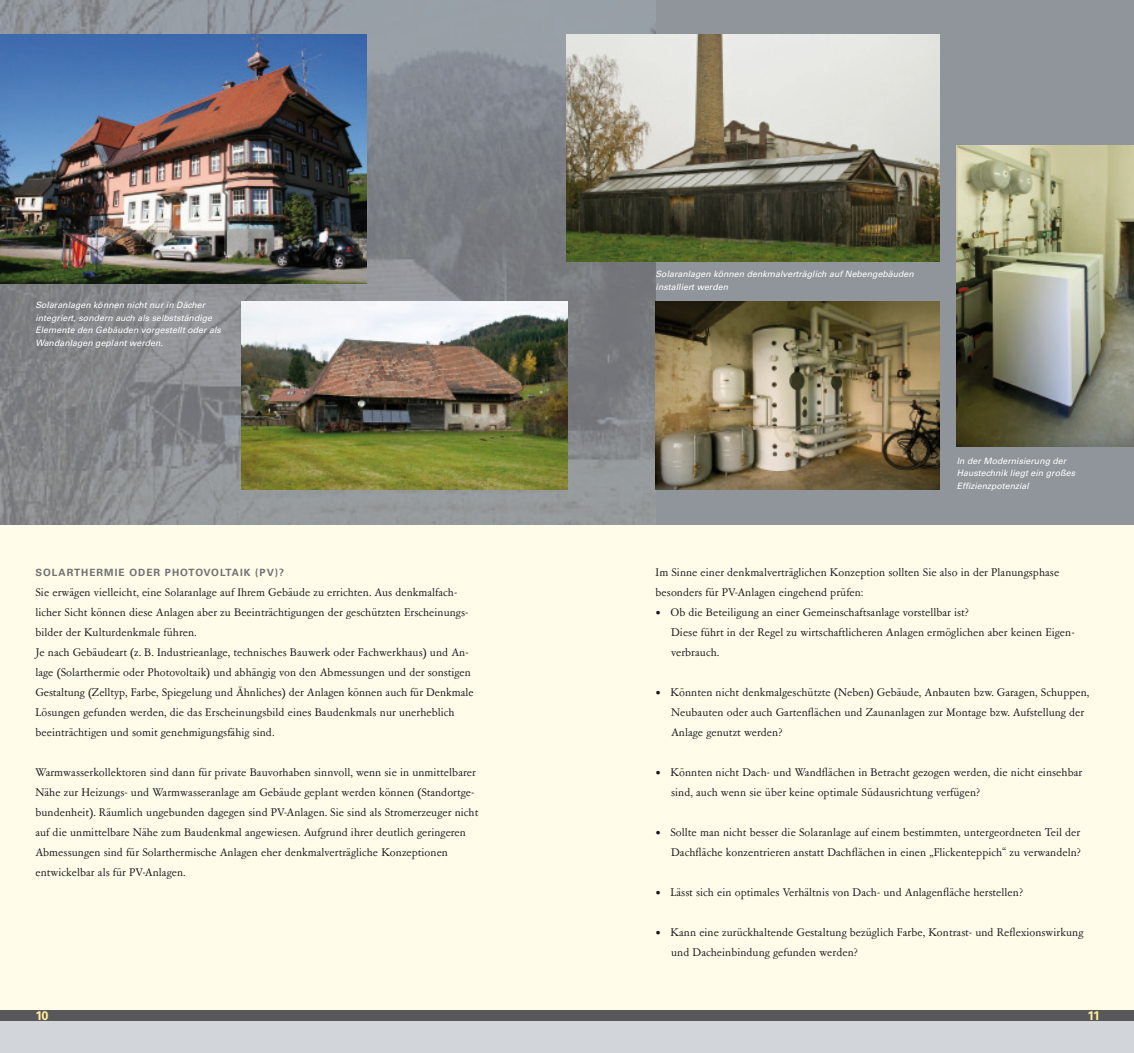
<style>
.page{position:relative;width:1134px;height:1053px;background:#fff}
.page>*{position:absolute;margin:0;border:0;box-sizing:border-box;transform-origin:0 0}
.t1{font:12.5px/20px "Garamont Amst SB";letter-spacing:.005em;color:#1a171c}
.t2{font:700 12.5px "Univers";color:#fe9}
.t3{font:700 10px "Univers";letter-spacing:.1em;color:#707173}
.t4{font:italic 8.75px/12.5px "Univers";letter-spacing:.005em;color:#fff}
</style>
<div class="page">
<div style="left:0;top:489px;width:1134px;height:563px;background:#fffdea"></div>
<div style="left:0;top:0;width:1134px;height:524px;background:#90959b"></div>
<img style="left:0;top:0;width:656px;height:524px">
<div style="left:0;top:1010px;width:1134px;height:42px;background:#d2d5d9"></div>
<div style="left:0;top:1010px;width:1134px;height:10px;background:#58585a"></div>
<img style="left:656px;top:301px;width:283px;height:188px">
<img style="left:567px;top:34px;width:372px;height:227px">
<img style="left:242px;top:301px;width:325px;height:188px">
<img style="left:0;top:34px;width:367px;height:249px">
<img style="left:957px;top:145px;width:177px;height:301px">
<p class="t4" style="left:35px;top:299px;width:187px">Solaranlagen können nicht nur in Dächer integriert, sondern auch als selbstständige Elemente den Gebäuden vorgestellt oder als Wandanlagen geplant werden.</p>
<p class="t3" style="left:35px;top:567px;width:250px">SOLARTHERMIE ODER PHOTOVOLTAIK (PV)?</p>
<p class="t1" style="left:35px;top:583px;width:440px">Sie erwägen vielleicht, eine Solaranlage auf Ihrem Gebäude zu errichten. Aus denkmalfach&shy;licher Sicht können diese Anlagen aber zu Beeinträchtigungen der geschützten Erscheinungs&shy;bilder der Kulturdenkmale führen.<br>Je nach Gebäudeart (z. B. Industrieanlage, technisches Bauwerk oder Fachwerkhaus) und An&shy;lage (Solarthermie oder Photovoltaik) und abhängig von den Abmessungen und der sonstigen Gestaltung (Zelltyp, Farbe, Spiegelung und Ähnliches) der Anlagen können auch für Denkmale Lösungen gefunden werden, die das Erscheinungsbild eines Baudenkmals nur unerheblich beeinträchtigen und somit genehmigungsfähig sind.</p>
<p class="t1" style="left:35px;top:763px;width:444px">Warmwasserkollektoren sind dann für private Bauvorhaben sinnvoll, wenn sie in unmittelbarer Nähe zur Heizungs- und Warmwasseranlage am Gebäude geplant werden können (Standortge&shy;bundenheit). Räumlich ungebunden dagegen sind PV-Anlagen. Sie sind als Stromerzeuger nicht auf die unmittelbare Nähe zum Baudenkmal angewiesen. Aufgrund ihrer deutlich geringeren Abmessungen sind für Solarthermische Anlagen eher denkmalverträgliche Konzeptionen entwickelbar als für PV-Anlagen.</p>
<p class="t4" style="left:656px;top:268px;width:260px">Solaranlagen können denkmalverträglich auf Nebengebäuden installiert werden</p>
<p class="t4" style="left:957px;top:454px;width:120px">In der Modernisierung der<br>Haustechnik liegt ein großes<br>Effizienzpotenzial</p>
<p class="t1" style="left:656px;top:563px;width:405px">Im Sinne einer denkmalverträglichen Konzeption sollten Sie also in der Planungsphase besonders für PV-Anlagen eingehend prüfen:</p>
<p class="t1" style="left:671px;top:603px;width:405px;text-indent:-16px">• Ob die Beteiligung an einer Gemeinschaftsanlage vorstellbar ist?<br>Diese führt in der Regel zu wirtschaftlicheren Anlagen ermöglichen aber keinen Eigen&shy;verbrauch.</p>
<p class="t1" style="left:671px;top:683px;width:420px;text-indent:-16px">• Könnten nicht denkmalgeschützte (Neben) Gebäude, Anbauten bzw. Garagen, Schuppen,<br>Neubauten oder auch Gartenflächen und Zaunanlagen zur Montage bzw. Aufstellung der<br>Anlage genutzt werden?</p>
<p class="t1" style="left:671px;top:763px;width:413px;text-indent:-16px">• Könnten nicht Dach- und Wandflächen in Betracht gezogen werden, die nicht einsehbar sind, auch wenn sie über keine optimale Südausrichtung verfügen?</p>
<p class="t1" style="left:656px;top:823px;width:427px;text-align:right">• Sollte man nicht besser die Solaranlage auf einem bestimmten, untergeordneten Teil der<br>Dachfläche konzentrieren anstatt Dachflächen in einen „Flickenteppich“ zu verwandeln?</p>
<p class="t1" style="left:656px;top:883px;width:369px">• Lässt sich ein optimales Verhältnis von Dach- und Anlagenfläche herstellen?</p>
<p class="t1" style="left:671px;top:923px;width:414px;text-indent:-16px">• Kann eine zurückhaltende Gestaltung bezüglich Farbe, Kontrast- und Reflexionswirkung und Dacheinbindung gefunden werden?</p>
<p class="t2" style="left:35px;top:1008px;width:15px">10</p>
<p class="t2" style="left:1087px;top:1008px;width:14px">11</p>
</div>
